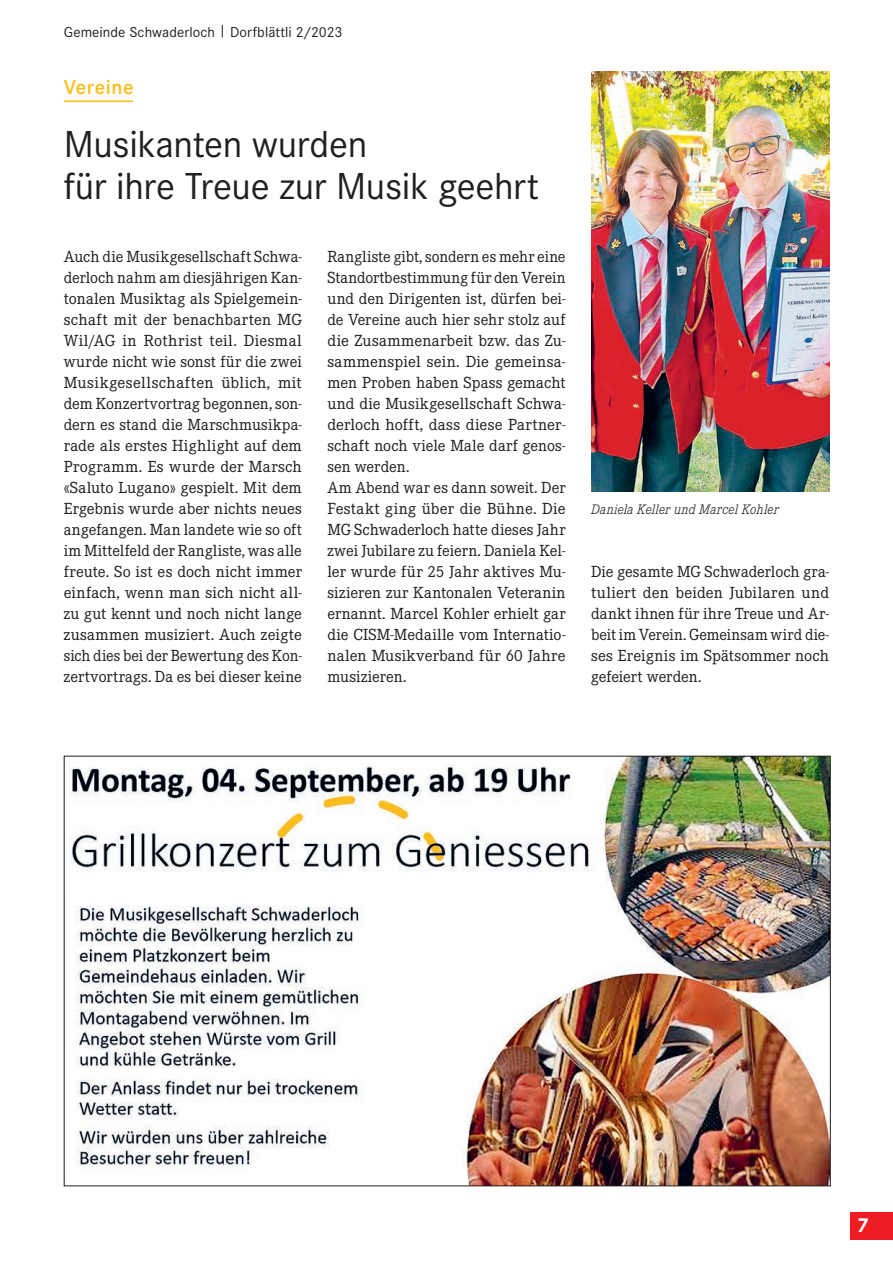
<style>
.page{position:relative;width:893px;height:1263px;background:#fff}
.page>*{position:absolute;margin:0;border:0;box-sizing:border-box;transform-origin:0 0}
.t1{font:39px/42px "Corporate S";letter-spacing:-.01em;color:#231f20}
.t2{font:600 21px "Corporate S";letter-spacing:.025em;color:#fdbc12}
.t3{font:700 21px "Corporate S";color:#fff}
.t4{font:15.75px/21px "Corporate EBQ";letter-spacing:.005em;color:#231f20;text-align:justify}
.t5{font:15px "Corporate S";letter-spacing:.005em;color:#231f20}
.t6{font:italic 300 13.5px "Corporate EBQ";letter-spacing:.005em;color:#231f20}
</style>
<div class="page">
<div style="left:850px;top:1212px;width:43px;height:27px;background:#ee1d23"></div>
<img style="left:63px;top:755px;width:768px;height:431px">
<img style="left:591px;top:72px;width:238px;height:420px">
<hr style="left:64px;top:101px;width:69px;height:1px;background:#fdbc12">
<p class="t5" style="left:64px;top:23px;width:280px">Gemeinde Schwaderloch | Dorfblättli 2/2023</p>
<h2 class="t2" style="left:64px;top:75px;width:71px">Vereine</h2>
<h1 class="t1" style="left:64px;top:123px;width:477px">Musikanten wurden<br>für ihre Treue zur Musik geehrt</h1>
<p class="t4" style="left:64px;top:246px;width:240px">Auch die Musikgesellschaft Schwa&shy;derloch nahm am diesjährigen Kan&shy;tonalen Musiktag als Spielgemein&shy;schaft mit der benachbarten MG Wil/AG in Rothrist teil. Diesmal wurde nicht wie sonst für die zwei Musikgesellschaften üblich, mit dem Konzertvortrag begonnen, son&shy;dern es stand die Marschmusikpa&shy;rade als erstes Highlight auf dem Programm. Es wurde der Marsch «Saluto Lugano» gespielt. Mit dem Ergebnis wurde aber nichts neues angefangen. Man landete wie so oft im Mittelfeld der Rangliste, was alle freute. So ist es doch nicht immer einfach, wenn man sich nicht all&shy;zu gut kennt und noch nicht lange zusammen musiziert. Auch zeigte sich dies bei der Bewertung des Kon&shy;zertvortrags. Da es bei dieser keine</p>
<p class="t4" style="left:327px;top:246px;width:240px;text-align:left">Rangliste gibt, sondern es mehr eine<br>Standortbestimmung für den Verein und den Dirigenten ist, dürfen bei&shy;de Vereine auch hier sehr stolz auf die Zusammenarbeit bzw. das Zu&shy;sammenspiel sein. Die gemeinsa&shy;men Proben haben Spass gemacht und die Musikgesellschaft Schwa&shy;derloch hofft, dass diese Partner&shy;schaft noch viele Male darf genos&shy;sen werden.<br>Am Abend war es dann soweit. Der<br>Festakt ging über die Bühne. Die<br>MG Schwaderloch hatte dieses Jahr zwei Jubilare zu feiern. Daniela Kel&shy;ler wurde für 25 Jahr aktives Mu&shy;sizieren zur Kantonalen Veteranin ernannt. Marcel Kohler erhielt gar die CISM-Medaille vom Internatio&shy;nalen Musikverband für 60 Jahre musizieren.</p>
<p class="t6" style="left:591px;top:502px;width:189px">Daniela Keller und Marcel Kohler</p>
<p class="t4" style="left:591px;top:561px;width:240px">Die gesamte MG Schwaderloch gra&shy;tuliert den beiden Jubilaren und dankt ihnen für ihre Treue und Ar&shy;beit im Verein. Gemeinsam wird die&shy;ses Ereignis im Spätsommer noch gefeiert werden.</p>
<h2 class="t3" style="left:857px;top:1213px;width:13px">7</h2>
</div>
